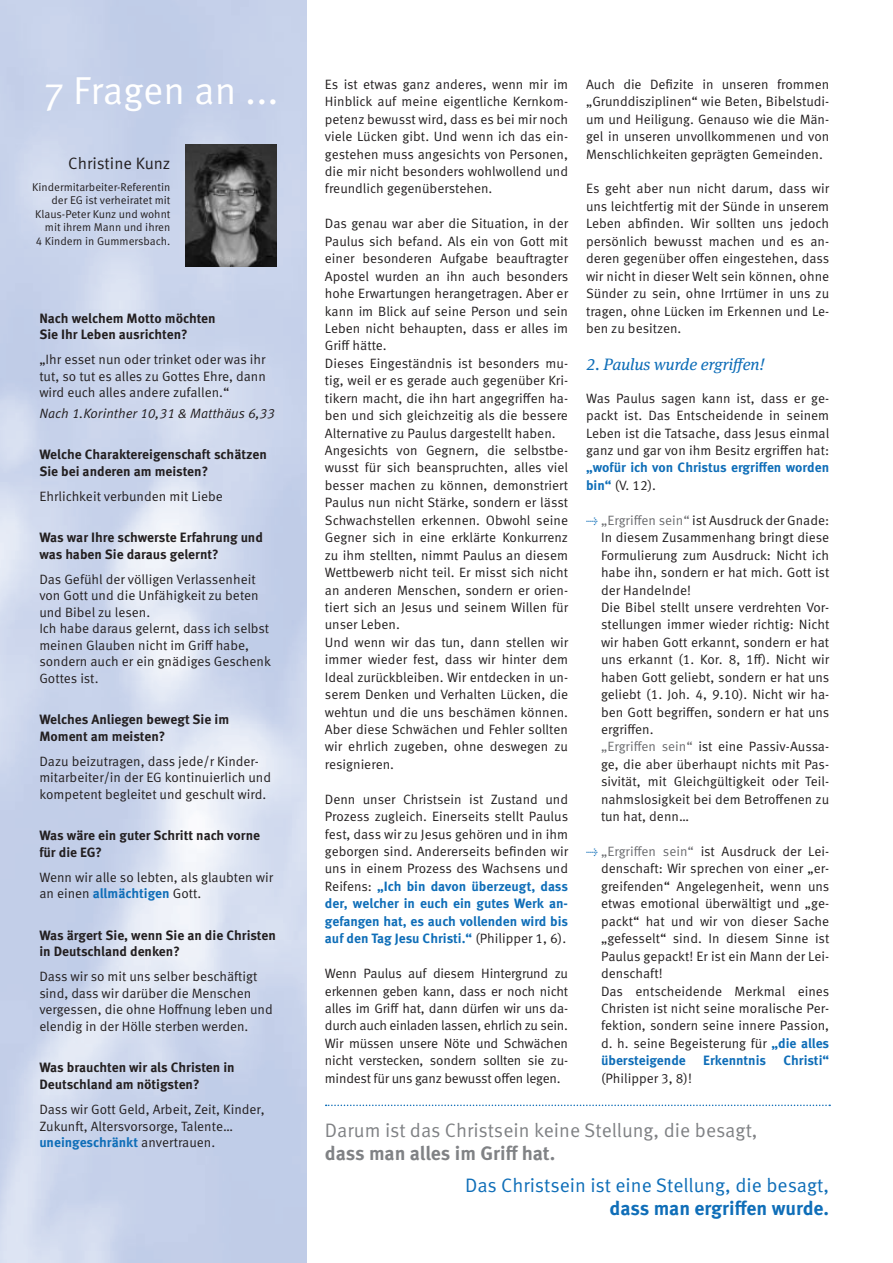
<style>
.page{position:relative;width:893px;height:1263px;background:#fff}
.page>*{position:absolute;margin:0;border:0;box-sizing:border-box;transform-origin:0 0}
.t1{font:39px "Meta OT";color:#fff}
.t2{font:19.5px/23.4px "Meta OT";color:#808285}
.t3{font:19.5px/23.4px "Meta OT";color:#0f6eb8;text-align:right}
.t4{font:italic 16.5px "Meta Serif Pro";color:#0f6eb8}
.t5{font:16.5px "Meta OT";color:#231f20}
.t6{font:13.5px/17.4px "Meta OT";color:#231f20;text-align:justify}
.t7{font:700 13.5px/16.5px "Meta OT";color:#231f20}
.t8{font:700 13.5px "Meta OT";color:#0f6eb8}
.t9{font:italic 13.5px "Meta OT";color:#231f20}
.t10{font:11.25px/13.5px "Meta OT";color:#231f20;text-align:right}
.s1{font-weight:700;color:#0f6eb8}
.s2{font-weight:400;color:#231f20}
.s3{color:#0f6eb8}
.s4{color:#6c6d70}
.s5{font-weight:700}
</style>
<div class="page">
<img style="left:0;top:0;width:307px;height:1263px">
<img style="left:185px;top:144px;width:91px;height:123px">
<svg style="left:326px;top:1104px;width:504px;height:2px"></svg>
<p class="t1" style="left:45px;top:67px;width:235px">7 Fragen an ...</p>
<p class="t5" style="left:68px;top:153px;width:104px">Christine Kunz</p>
<p class="t10" style="left:32px;top:180px;width:140px">Kindermitarbeiter-Referentin der EG ist verheiratet mit<br>Klaus-Peter Kunz und wohnt mit ihrem Mann und ihren<br>4 Kindern in Gummersbach.</p>
<p class="t7" style="left:39px;top:310px;width:178px">Nach welchem Motto möchten<br>Sie Ihr Leben ausrichten?</p>
<p class="t6" style="left:39px;top:351px;width:228px;line-height:16.5px">„Ihr esset nun oder trinket oder was ihr tut, so tut es alles zu Gottes Ehre, dann wird euch alles andere zufallen.“</p>
<p class="t9" style="left:39px;top:405px;width:237px">Nach 1.Korinther 10,31 &amp; Matthäus 6,33</p>
<p class="t7" style="left:39px;top:447px;width:229px">Welche Charaktereigenschaft schätzen<br>Sie bei anderen am meisten?</p>
<p class="t6" style="left:39px;top:488px;width:185px">Ehrlichkeit verbunden mit Liebe</p>
<p class="t7" style="left:39px;top:530px;width:225px">Was war Ihre schwerste Erfahrung und was haben Sie daraus gelernt?</p>
<p class="t6" style="left:39px;top:571px;width:221px;line-height:16.5px;text-align:left">Das Gefühl der völligen Verlassenheit von Gott und die Unfähigkeit zu beten und Bibel zu lesen.</p>
<p class="t6" style="left:39px;top:621px;width:233px;line-height:16.5px;text-align:left">Ich habe daraus gelernt, dass ich selbst meinen Glauben nicht im Griff habe, sondern auch er ein gnädiges Geschenk<br>Gottes ist.</p>
<p class="t7" style="left:39px;top:712px;width:191px">Welches Anliegen bewegt Sie im<br>Moment am meisten?</p>
<p class="t6" style="left:39px;top:753px;width:233px;line-height:16.5px;text-align:left">Dazu beizutragen, dass jede/r Kinder&shy;mitarbeiter/in der EG kontinuierlich und kompetent begleitet und geschult wird.</p>
<p class="t7" style="left:39px;top:828px;width:222px">Was wäre ein guter Schritt nach vorne für die EG?</p>
<p class="t6" style="left:39px;top:869px;width:235px;line-height:16.5px">Wenn wir alle so lebten, als glaubten wir an einen <span class="s1">allmächtigen</span> Gott.</p>
<p class="t7" style="left:39px;top:927px;width:238px">Was ärgert Sie, wenn Sie an die Christen in Deutschland denken?</p>
<p class="t6" style="left:39px;top:969px;width:235px;line-height:16.5px;text-align:left">Dass wir so mit uns selber beschäftigt sind, dass wir darüber die Menschen vergessen, die ohne Hoffnung leben und elendig in der Hölle sterben werden.</p>
<p class="t7" style="left:39px;top:1060px;width:197px">Was brauchten wir als Christen in<br>Deutschland am nötigsten?</p>
<p class="t6" style="left:39px;top:1101px;width:227px;line-height:16.5px">Dass wir Gott Geld, Arbeit, Zeit, Kinder,<br>Zukunft, Altersvorsorge, Talente…</p>
<p class="t8" style="left:39px;top:1134px;width:177px">uneingeschränkt <span class="s2">anvertrauen.</span></p>
<p class="t6" style="left:586px;top:76px;width:245px">Auch die Defizite in unseren frommen „Grunddisziplinen“ wie Beten, Bibelstudi&shy;um und Heiligung. Genauso wie die Män&shy;gel in unseren unvollkommenen und von Menschlichkeiten geprägten Gemeinden.</p>
<p class="t6" style="left:586px;top:180px;width:245px">Es geht aber nun nicht darum, dass wir uns leichtfertig mit der Sünde in unserem Leben abfinden. Wir sollten uns jedoch persönlich bewusst machen und es an&shy;deren gegenüber offen eingestehen, dass wir nicht in dieser Welt sein können, ohne Sünder zu sein, ohne Irrtümer in uns zu tragen, ohne Lücken im Erkennen und Le&shy;ben zu besitzen.</p>
<p class="t4" style="left:586px;top:352px;width:180px">2. Paulus wurde ergriffen!</p>
<p class="t6" style="left:586px;top:389px;width:245px">Was Paulus sagen kann ist, dass er ge&shy;packt ist. Das Entscheidende in seinem Leben ist die Tatsache, dass Jesus einmal ganz und gar von ihm Besitz ergriffen hat: <span class="s1">„wofür ich von Christus ergriffen worden bin“</span> (V. 12).</p>
<p class="t6" style="left:601px;top:511px;width:230px;text-indent:-15px"><span class="s3">→</span> <span class="s4">„Ergriffen sein“</span> ist Ausdruck der Gnade:<br>In diesem Zusammenhang bringt diese Formulierung zum Ausdruck: Nicht ich habe ihn, sondern er hat mich. Gott ist der Handelnde!</p>
<p class="t6" style="left:601px;top:599px;width:230px">Die Bibel stellt unsere verdrehten Vor&shy;stellungen immer wieder richtig: Nicht wir haben Gott erkannt, sondern er hat uns erkannt (1. Kor. 8, 1ff). Nicht wir haben Gott geliebt, sondern er hat uns geliebt (1. Joh. 4, 9.10). Nicht wir ha&shy;ben Gott begriffen, sondern er hat uns ergriffen.</p>
<p class="t6" style="left:601px;top:738px;width:230px"><span class="s4">„Ergriffen sein“</span> ist eine Passiv-Aussa&shy;ge, die aber überhaupt nichts mit Pas&shy;sivität, mit Gleichgültigkeit oder Teil&shy;nahmslosigkeit bei dem Betroffenen zu tun hat, denn…</p>
<p class="t6" style="left:601px;top:843px;width:230px;text-indent:-15px"><span class="s3">→</span> <span class="s4">„Ergriffen sein“</span> ist Ausdruck der Lei&shy;denschaft: Wir sprechen von einer „er&shy;greifenden“ Angelegenheit, wenn uns etwas emotional überwältigt und „ge&shy;packt“ hat und wir von dieser Sache „gefesselt“ sind. In diesem Sinne ist Paulus gepackt! Er ist ein Mann der Lei&shy;denschaft!</p>
<p class="t6" style="left:601px;top:982px;width:230px">Das entscheidende Merkmal eines Christen ist nicht seine moralische Per&shy;fektion, sondern seine innere Passion, d. h. seine Begeisterung für <span class="s1">„die alles übersteigende</span></p>
<p class="t6" style="left:325px;top:76px;width:245px">Es ist etwas ganz anderes, wenn mir im Hinblick auf meine eigentliche Kernkom&shy;petenz bewusst wird, dass es bei mir noch viele Lücken gibt. Und wenn ich das ein&shy;gestehen muss angesichts von Personen, die mir nicht besonders wohlwollend und freundlich gegenüberstehen.</p>
<p class="t6" style="left:325px;top:215px;width:245px">Das genau war aber die Situation, in der Paulus sich befand. Als ein von Gott mit einer besonderen Aufgabe beauftragter Apostel wurden an ihn auch besonders hohe Erwartungen herangetragen. Aber er kann im Blick auf seine Person und sein Leben nicht behaupten, dass er alles im Griff hätte.</p>
<p class="t6" style="left:325px;top:355px;width:245px">Dieses Eingeständnis ist besonders mu&shy;tig, weil er es gerade auch gegenüber Kri&shy;tikern macht, die ihn hart angegriffen ha&shy;ben und sich gleichzeitig als die bessere Alternative zu Paulus dargestellt haben.</p>
<p class="t6" style="left:325px;top:442px;width:245px">Angesichts von Gegnern, die selbstbe&shy;wusst für sich beanspruchten, alles viel besser machen zu können, demonstriert Paulus nun nicht Stärke, sondern er lässt Schwachstellen erkennen. Obwohl seine Gegner sich in eine erklärte Konkurrenz zu ihm stellten, nimmt Paulus an diesem Wettbewerb nicht teil. Er misst sich nicht an anderen Menschen, sondern er orien&shy;tiert sich an Jesus und seinem Willen für unser Leben.</p>
<p class="t6" style="left:325px;top:634px;width:245px">Und wenn wir das tun, dann stellen wir immer wieder fest, dass wir hinter dem Ideal zurückbleiben. Wir entdecken in un&shy;serem Denken und Verhalten Lücken, die wehtun und die uns beschämen können.<br>Aber diese Schwächen und Fehler sollten wir ehrlich zugeben, ohne deswegen zu resignieren.</p>
<p class="t6" style="left:325px;top:790px;width:245px">Denn unser Christsein ist Zustand und Prozess zugleich. Einerseits stellt Paulus fest, dass wir zu Jesus gehören und in ihm geborgen sind. Andererseits befinden wir uns in einem Prozess des Wachsens und Reifens: <span class="s1">„Ich bin davon überzeugt, dass der, welcher in euch ein gutes Werk an&shy;gefangen hat, es auch vollenden wird bis auf den Tag Jesu Christi.“</span> (Philipper 1, 6).</p>
<p class="t6" style="left:325px;top:965px;width:245px">Wenn Paulus auf diesem Hintergrund zu erkennen geben kann, dass er noch nicht alles im Griff hat, dann dürfen wir uns da&shy;durch auch einladen lassen, ehrlich zu sein.<br>Wir müssen unsere Nöte und Schwächen nicht verstecken, sondern sollten sie zu&shy;mindest für uns ganz bewusst offen legen.</p>
<p class="t8" style="left:703px;top:1052px;width:64px">Erkenntnis</p>
<p class="t8" style="left:783px;top:1052px;width:47px">Christi“</p>
<p class="t6" style="left:601px;top:1069px;width:92px">(Philipper 3, 8)!</p>
<p class="t2" style="left:325px;top:1118px;width:434px">Darum ist das Christsein keine Stellung, die besagt, <span class="s5">dass man alles im Griff hat.</span></p>
<p class="t3" style="left:465px;top:1174px;width:366px">Das Christsein ist eine Stellung, die besagt, <span class="s5">dass man ergriffen wurde.</span></p>
</div>
